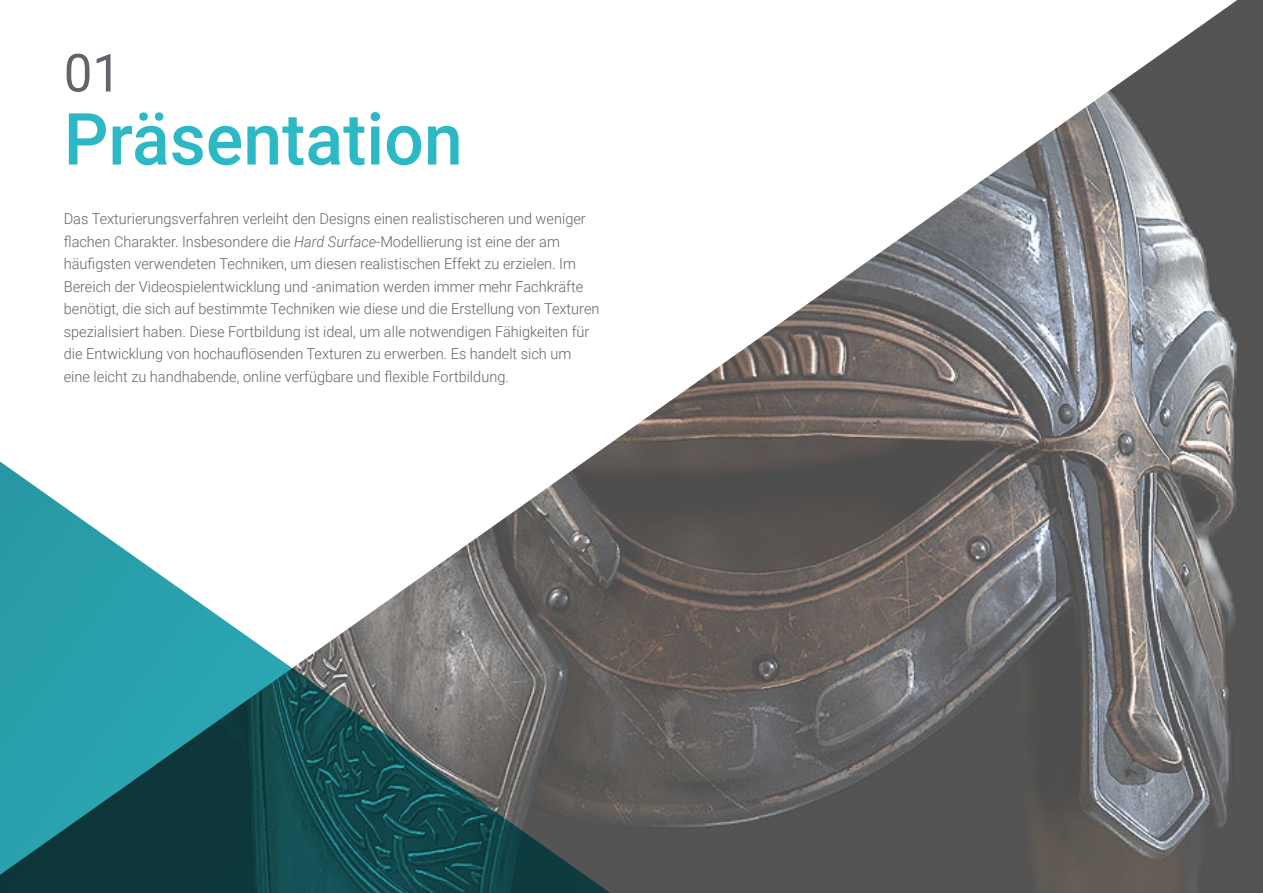
<style>
.page{position:relative;width:1263px;height:893px;background:#fff}
.page>*{position:absolute;margin:0;border:0;box-sizing:border-box;transform-origin:0 0}
.t1{font:500 72px "Roboto";color:#2db8c5}
.t2{font:52.5px "Roboto";color:#61646a}
.t3{font:300 15px/22.5px "Roboto";color:#61646a}
.s1{font-style:italic}
</style>
<div class="page">
<img style="left:606px;top:0;width:657px;height:893px">
<svg style="left:0;top:446px;width:640px;height:447px"></svg>
<h2 class="t2" style="left:64px;top:36px;width:59px">01</h2>
<h1 class="t1" style="left:64px;top:89px;width:400px">Präsentation</h1>
<p class="t3" style="left:64px;top:207px;width:537px">Das Texturierungsverfahren verleiht den Designs einen realistischeren und weniger flachen Charakter. Insbesondere die <span class="s1">Hard Surface</span>-Modellierung ist eine der am häufigsten verwendeten Techniken, um diesen realistischen Effekt zu erzielen. Im Bereich der Videospielentwicklung und -animation werden immer mehr Fachkräfte benötigt, die sich auf bestimmte Techniken wie diese und die Erstellung von Texturen spezialisiert haben. Diese Fortbildung ist ideal, um alle notwendigen Fähigkeiten für die Entwicklung von hochauflösenden Texturen zu erwerben. Es handelt sich um eine leicht zu handhabende, online verfügbare und flexible Fortbildung.</p>
</div>
